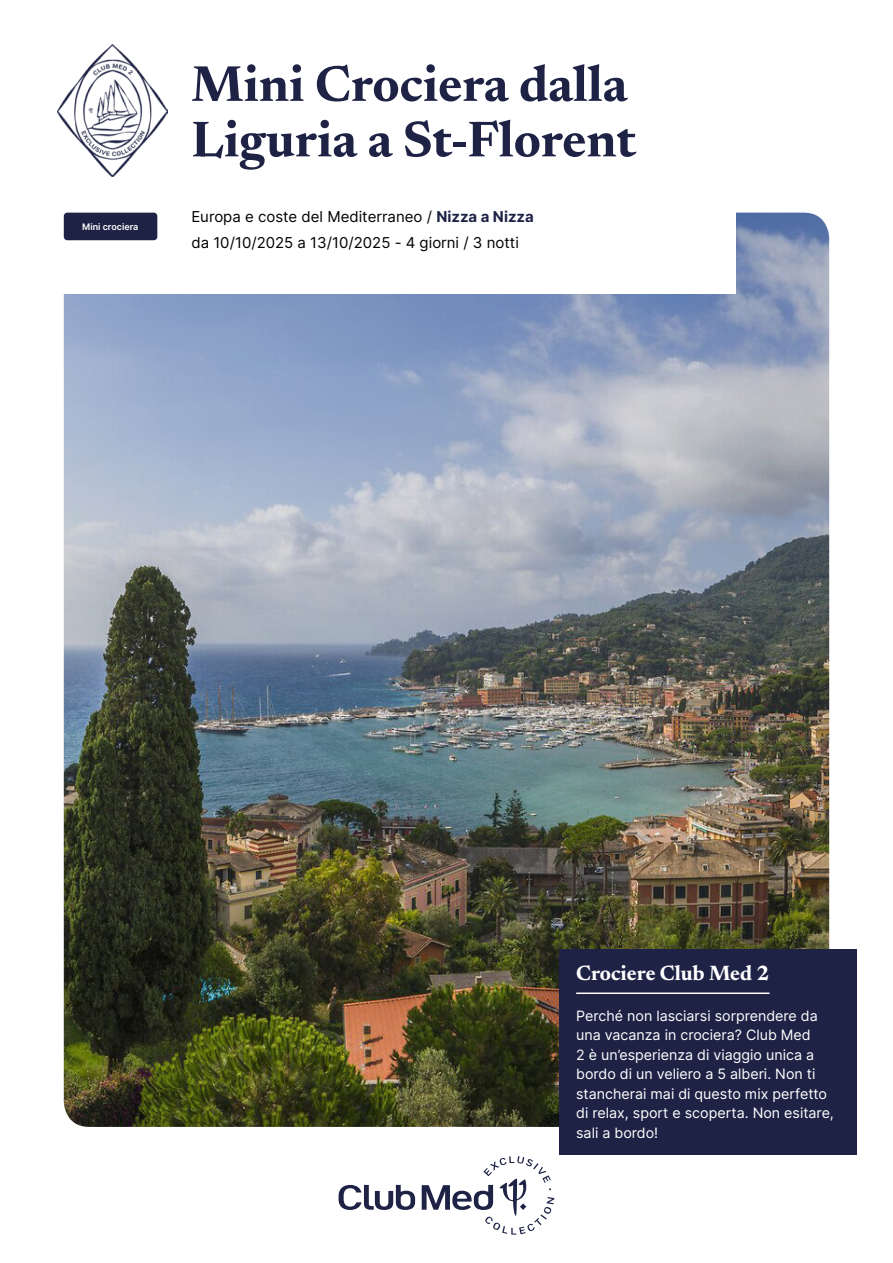
<style>
.page{position:relative;width:893px;height:1263px;background:#fff}
.page>*{position:absolute;margin:0;border:0;box-sizing:border-box;transform-origin:0 0}
.t1{font:700 51px/55.5px "Newsreader 24 pt";color:#1e2346}
.t2{font:700 21px "Newsreader 24 pt";color:#fff}
.t3{font:15px/25.2px "Inter";color:#000}
.t4{font:14.25px/19.5px "Inter";color:#fff}
.t5{font:600 9px "Inter";color:#fff}
.s1{font-weight:700;color:#1e2346}
</style>
<div class="page">
<img style="left:64px;top:213px;width:765px;height:914px">
<div style="left:559px;top:948px;width:298px;height:206px;background:#1e2346"></div>
<hr style="left:576px;top:992px;width:193px;height:2px;background:#fff">
<div style="left:0;top:212px;width:736px;height:81px;background:#fff"></div>
<img style="left:57px;top:45px;width:111px;height:131px">
<div style="left:64px;top:213px;width:93px;height:27px;background:#1e2346;border-radius:4px"></div>
<svg style="left:339px;top:1156px;width:215px;height:78px"></svg>
<p class="t5" style="left:82px;top:220px;width:58px">Mini crociera</p>
<h1 class="t1" style="left:191px;top:53px;width:446px">Mini Crociera dalla<br>Liguria a St-Florent</h1>
<p class="t3" style="left:191px;top:204px;width:344px">Europa e coste del Mediterraneo / <span class="s1">Nizza a Nizza </span>da 10/10/2025 a 13/10/2025 - 4 giorni / 3 notti</p>
<h2 class="t2" style="left:576px;top:958px;width:195px">Crociere Club Med 2</h2>
<p class="t4" style="left:576px;top:1005px;width:259px">Perché non lasciarsi sorprendere da una vacanza in crociera? Club Med<br>2 è un’esperienza di viaggio unica a bordo di un veliero a 5 alberi. Non ti stancherai mai di questo mix perfetto di relax, sport e scoperta. Non esitare, sali a bordo!</p>
</div>
